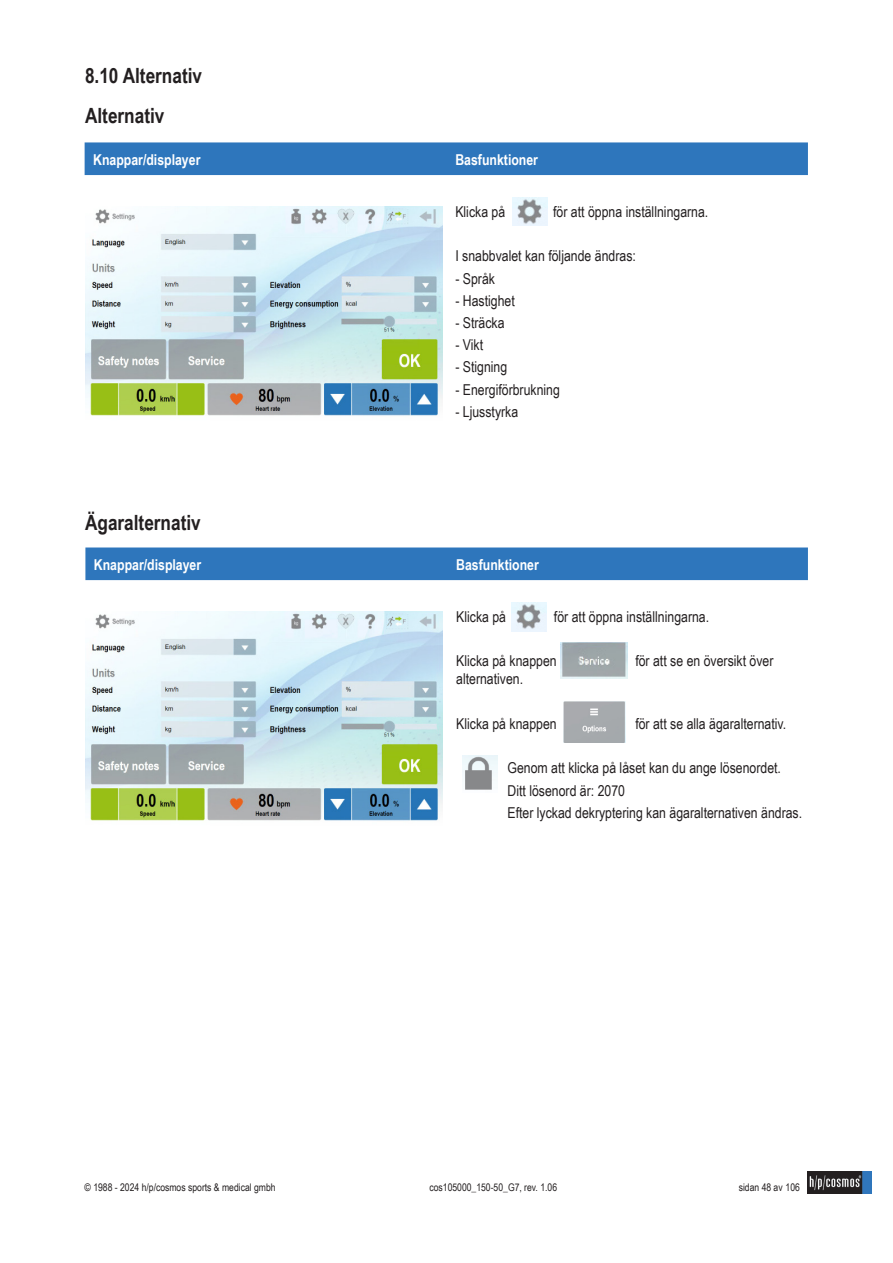
<style>
.page{position:relative;width:893px;height:1263px;background:#fff}
.page>*{position:absolute;margin:0;border:0;box-sizing:border-box;transform-origin:0 0}
.t1{font:700 21px "Arial Narrow";color:#231f20}
.t2{font:15px/22.2px "Arial Narrow";color:#231f20}
.t3{font:700 15px "Arial Narrow";color:#fff}
.t4{font:10.5px "Arial Narrow";color:#231f20}
</style>
<div class="page">
<img style="left:808px;top:1171px;width:64px;height:22px">
<div style="left:85px;top:142px;width:723px;height:33px;background:#2e76bc"></div>
<img style="left:513px;top:197px;width:34px;height:28px">
<img style="left:85px;top:207px;width:358px;height:209px">
<div style="left:85px;top:547px;width:723px;height:33px;background:#2e76bc"></div>
<img style="left:85px;top:612px;width:357px;height:209px">
<img style="left:512px;top:603px;width:34px;height:28px">
<img style="left:561px;top:642px;width:66px;height:36px">
<img style="left:563px;top:702px;width:62px;height:40px">
<img style="left:462px;top:755px;width:36px;height:35px">
<h1 class="t1" style="left:85px;top:60px;width:119px">8.10 Alternativ</h1>
<h1 class="t1" style="left:85px;top:99px;width:81px">Alternativ</h1>
<p class="t3" style="left:93px;top:148px;width:109px">Knappar/displayer</p>
<p class="t3" style="left:455px;top:148px;width:84px">Basfunktioner</p>
<p class="t2" style="left:455px;top:200px;width:51px">Klicka på</p>
<p class="t2" style="left:553px;top:200px;width:157px">för att öppna inställningarna.</p>
<p class="t2" style="left:455px;top:244px;width:182px">I snabbvalet kan följande ändras:</p>
<p class="t2" style="left:455px;top:267px;width:41px">- Språk</p>
<p class="t2" style="left:455px;top:289px;width:61px">- Hastighet</p>
<p class="t2" style="left:455px;top:311px;width:51px">- Sträcka</p>
<p class="t2" style="left:455px;top:333px;width:29px">- Vikt</p>
<p class="t2" style="left:455px;top:356px;width:53px">- Stigning</p>
<p class="t2" style="left:455px;top:378px;width:106px">- Energiförbrukning</p>
<p class="t2" style="left:455px;top:400px;width:64px">- Ljusstyrka</p>
<h1 class="t1" style="left:85px;top:507px;width:117px">Ägaralternativ</h1>
<p class="t3" style="left:94px;top:553px;width:109px">Knappar/displayer</p>
<p class="t3" style="left:456px;top:553px;width:84px">Basfunktioner</p>
<p class="t2" style="left:456px;top:605px;width:51px">Klicka på</p>
<p class="t2" style="left:554px;top:605px;width:157px">för att öppna inställningarna.</p>
<p class="t2" style="left:456px;top:649px;width:102px">Klicka på knappen</p>
<p class="t2" style="left:635px;top:649px;width:140px">för att se en översikt över</p>
<p class="t2" style="left:456px;top:667px;width:69px">alternativen.</p>
<p class="t2" style="left:456px;top:712px;width:102px">Klicka på knappen</p>
<p class="t2" style="left:635px;top:712px;width:152px">för att se alla ägaralternativ.</p>
<p class="t2" style="left:507px;top:756px;width:296px">Genom att klicka på låset kan du ange lösenordet.<br>Ditt lösenord är: 2070<br>Efter lyckad dekryptering kan ägaralternativen ändras.</p>
<p class="t4" style="left:85px;top:1179px;width:193px">© 1988 - 2024 h/p/cosmos sports &amp; medical gmbh</p>
<p class="t4" style="left:429px;top:1179px;width:129px">cos105000_150-50_G7, rev. 1.06</p>
<p class="t4" style="left:739px;top:1179px;width:63px">sidan 48 av 106</p>
</div>
